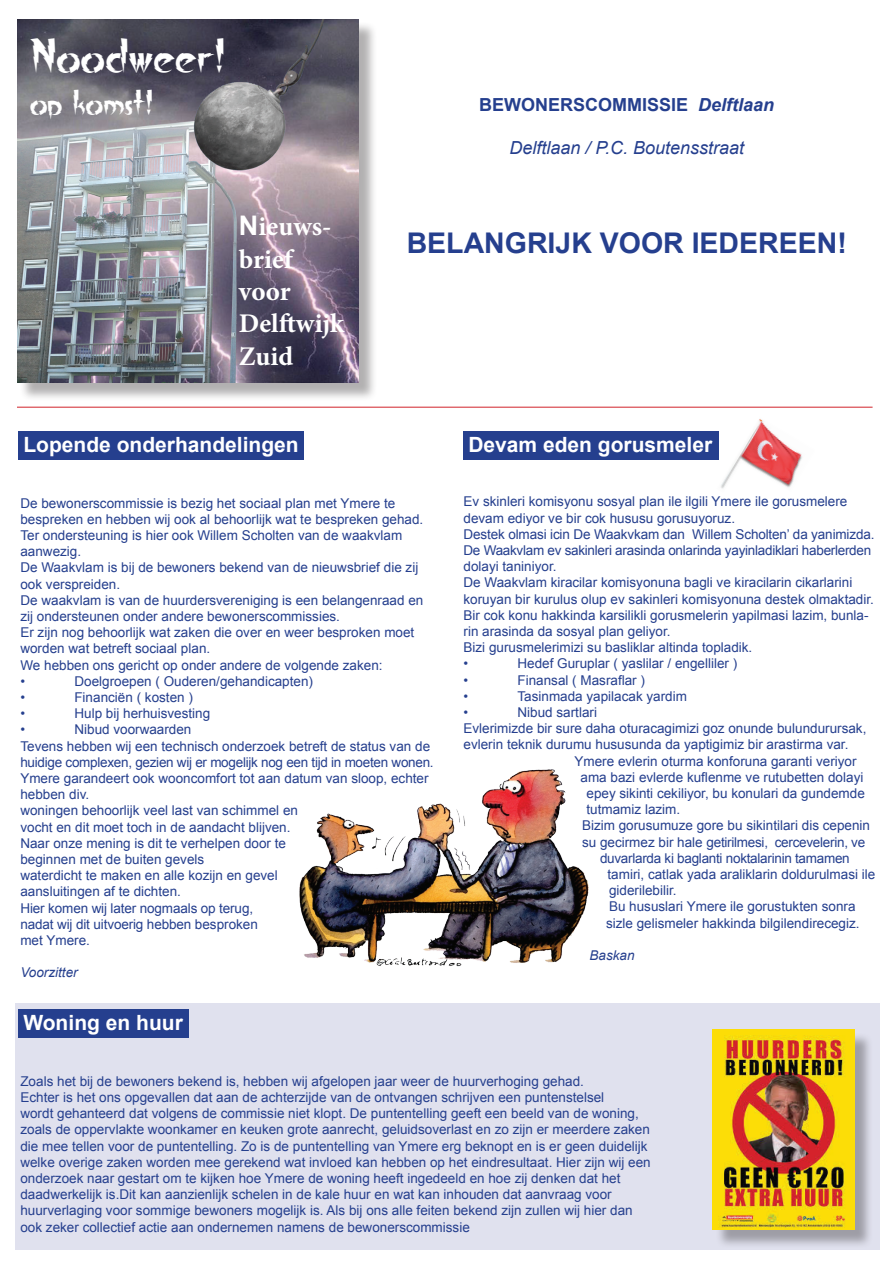
<style>
.page{position:relative;width:893px;height:1263px;background:#fff}
.page>*{position:absolute;margin:0;border:0;box-sizing:border-box;transform-origin:0 0}
.t1{font:49.5px "In A Flash";color:#fff}
.t2{font:36px "In A Flash";color:#fff}
.t3{font:700 28.5px "Arial";color:#253f8e}
.t4{font:700 27px/32.4px "Minion Pro";color:#fff}
.t5{font:700 21px "Arial";color:#fff}
.t6{font:italic 18px "Arial";color:#253f8e}
.t7{font:700 18px "Arial";color:#253f8e}
.t8{font:13.5px/16.2px "Arial";color:#253f8e}
.t9{font:13.5px "Arial";letter-spacing:-.02em;color:#253f8e}
.t10{font:italic 13.5px "Arial";color:#253f8e}
.s1{font-family:"Arial"}
.s2{font-style:italic}
</style>
<div class="page">
<div style="left:15px;top:1003px;width:865px;height:247px;background:#e0e1ee"></div>
<div style="left:19px;top:431px;width:285px;height:28px;background:#253f8e"></div>
<div style="left:19px;top:1009px;width:170px;height:28px;background:#253f8e"></div>
<div style="left:463px;top:431px;width:256px;height:28px;background:#253f8e"></div>
<div style="left:19px;top:21px;width:359px;height:381px;background:#231f20;opacity:.35"></div>
<img style="left:17px;top:19px;width:342px;height:364px">
<hr style="left:17px;top:407px;width:856px;height:1px;background:#d1232a">
<img style="left:299px;top:769px;width:290px;height:198px">
<div style="left:715px;top:1032px;width:158px;height:216px;background:#231f20;opacity:.35"></div>
<img style="left:713px;top:1029px;width:141px;height:201px">
<img style="left:713px;top:419px;width:89px;height:70px">
<h1 class="t1" style="left:30px;top:38px;width:196px">Noodweer!</h1>
<h2 class="t2" style="left:30px;top:89px;width:124px">op komst!</h2>
<h3 class="t4" style="left:239px;top:210px;width:107px"><span class="s1">N</span>ieuws&shy;brief voor<br>Delftwijk<br>Zuid</h3>
<h3 class="t5" style="left:23px;top:431px;width:277px">Lopende onderhandelingen</h3>
<h3 class="t7" style="left:479px;top:93px;width:297px">BEWONERSCOMMISSIE <span class="s2">Delftlaan</span></h3>
<h3 class="t6" style="left:509px;top:136px;width:236px">Delftlaan / P.C. Boutensstraat</h3>
<h3 class="t3" style="left:407px;top:224px;width:442px">BELANGRIJK VOOR IEDEREEN!</h3>
<h3 class="t5" style="left:468px;top:431px;width:245px">Devam eden gorusmeler</h3>
<p class="t8" style="left:20px;top:495px;width:404px">De bewonerscommissie is bezig het sociaal plan met Ymere te bespreken en hebben wij ook al behoorlijk wat te bespreken gehad.<br>Ter ondersteuning is hier ook Willem Scholten van de waakvlam aanwezig.<br>De Waakvlam is bij de bewoners bekend van de nieuwsbrief die zij ook verspreiden.<br>De waakvlam is van de huurdersvereniging is een belangenraad en zij ondersteunen onder andere bewonerscommissies.<br>Er zijn nog behoorlijk wat zaken die over en weer besproken moet worden wat betreft sociaal plan.<br>We hebben ons gericht op onder andere de volgende zaken:<br>•</p>
<p class="t8" style="left:74px;top:673px;width:240px">Doelgroepen ( Ouderen/gehandicapten)</p>
<p class="t8" style="left:20px;top:689px;width:6px">•</p>
<p class="t8" style="left:74px;top:689px;width:120px">Financiën ( kosten )</p>
<p class="t8" style="left:20px;top:705px;width:6px">•</p>
<p class="t8" style="left:74px;top:705px;width:137px">Hulp bij herhuisvesting</p>
<p class="t8" style="left:20px;top:722px;width:6px">•</p>
<p class="t8" style="left:20px;top:722px;width:415px;text-indent:54px">Nibud voorwaarden<br>Tevens hebben wij een technisch onderzoek betreft de status van de huidige complexen, gezien wij er mogelijk nog een tijd in moeten wonen.<br>Ymere garandeert ook wooncomfort tot aan datum van sloop, echter hebben div.<br>woningen behoorlijk veel last van schimmel en<br>vocht en dit moet toch in de aandacht blijven.<br>Naar onze mening is dit te verhelpen door te<br>beginnen met de buiten gevels<br>waterdicht te maken en alle kozijn en gevel<br>aansluitingen af te dichten.<br>Hier komen wij later nogmaals op terug,<br>nadat wij dit uitvoerig hebben besproken<br>met Ymere.</p>
<p class="t10" style="left:20px;top:964px;width:59px">Voorzitter</p>
<h3 class="t5" style="left:23px;top:1009px;width:161px">Woning en huur</h3>
<p class="t8" style="left:463px;top:494px;width:413px">Ev skinleri komisyonu sosyal plan ile ilgili Ymere ile gorusmelere devam ediyor ve bir cok hususu gorusuyoruz.<br>Destek olmasi icin De Waakvkam dan Willem Scholten’ da yanimizda.<br>De Waakvlam ev sakinleri arasinda onlarinda yayinladiklari haberlerden dolayi taniniyor.<br>De Waakvlam kiracilar komisyonuna bagli ve kiracilarin cikarlarini koruyan bir kurulus olup ev sakinleri komisyonuna destek olmaktadir.<br>Bir cok konu hakkinda karsilikli gorusmelerin yapilmasi lazim, bunla&shy;rin arasinda da sosyal plan geliyor.<br>Bizi gurusmelerimizi su basliklar altinda topladik.<br>•</p>
<p class="t8" style="left:517px;top:656px;width:221px">Hedef Guruplar ( yaslilar / engelliler )</p>
<p class="t8" style="left:463px;top:672px;width:6px">•</p>
<p class="t8" style="left:517px;top:672px;width:129px">Finansal ( Masraflar )</p>
<p class="t8" style="left:463px;top:688px;width:6px">•</p>
<p class="t8" style="left:517px;top:688px;width:171px">Tasinmada yapilacak yardim</p>
<p class="t8" style="left:463px;top:704px;width:6px">•</p>
<p class="t8" style="left:517px;top:704px;width:81px">Nibud sartlari</p>
<p class="t8" style="left:463px;top:720px;width:404px">Evlerimizde bir sure daha oturacagimizi goz onunde bulundurursak,</p>
<p class="t8" style="left:463px;top:737px;width:386px">evlerin teknik durumu hususunda da yaptigimiz bir arastirma var.</p>
<p class="t8" style="left:574px;top:753px;width:284px">Ymere evlerin oturma konforuna garanti veriyor</p>
<p class="t8" style="left:580px;top:769px;width:284px">ama bazi evlerde kuflenme ve rutubetten dolayi</p>
<p class="t8" style="left:586px;top:785px;width:280px">epey sikinti cekiliyor, bu konulari da gundemde</p>
<p class="t8" style="left:586px;top:801px;width:95px">tutmamiz lazim.</p>
<p class="t8" style="left:582px;top:818px;width:290px">Bizim gorusumuze gore bu sikintilari dis cepenin</p>
<p class="t9" style="left:582px;top:833px;width:285px">su gecirmez bir hale getirilmesi, cercevelerin, ve</p>
<p class="t9" style="left:600px;top:849px;width:251px">duvarlarda ki baglanti noktalarinin tamamen</p>
<p class="t8" style="left:607px;top:866px;width:269px">tamiri, catlak yada araliklarin doldurulmasi ile</p>
<p class="t8" style="left:609px;top:882px;width:69px">giderilebilir.</p>
<p class="t8" style="left:609px;top:899px;width:248px">Bu hususlari Ymere ile gorustukten sonra</p>
<p class="t8" style="left:606px;top:915px;width:255px">sizle gelismeler hakkinda bilgilendirecegiz.</p>
<p class="t10" style="left:589px;top:946px;width:47px">Baskan</p>
<p class="t8" style="left:20px;top:1073px;width:632px">Zoals het bij de bewoners bekend is, hebben wij afgelopen jaar weer de huurverhoging gehad.<br>Echter is het ons opgevallen dat aan de achterzijde van de ontvangen schrijven een puntenstelsel<br>wordt gehanteerd dat volgens de commissie niet klopt. De puntentelling geeft een beeld van de woning, zoals de oppervlakte woonkamer en keuken grote aanrecht, geluidsoverlast en zo zijn er meerdere zaken die mee tellen voor de puntentelling. Zo is de puntentelling van Ymere erg beknopt en is er geen duidelijk welke overige zaken worden mee gerekend wat invloed kan hebben op het eindresultaat. Hier zijn wij een onderzoek naar gestart om te kijken hoe Ymere de woning heeft ingedeeld en hoe zij denken dat het daadwerkelijk is.Dit kan aanzienlijk schelen in de kale huur en wat kan inhouden dat aanvraag voor huurverlaging voor sommige bewoners mogelijk is. Als bij ons alle feiten bekend zijn zullen wij hier dan ook zeker collectief actie aan ondernemen namens de bewonerscommissie</p>
</div>
